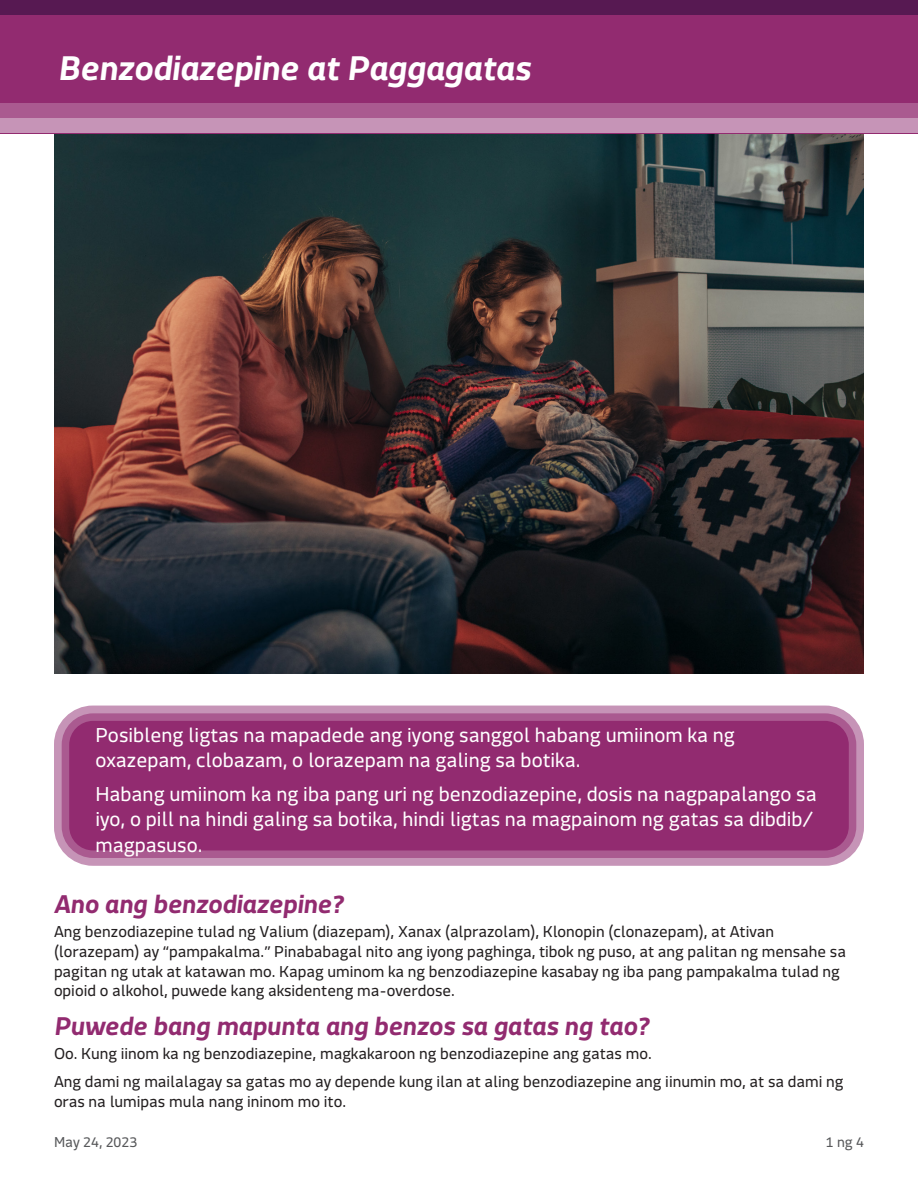
<style>
.page{position:relative;width:918px;height:1188px;background:#fff}
.page>*{position:absolute;margin:0;border:0;box-sizing:border-box;transform-origin:0 0}
.t1{font:italic 700 36px "Macho Modular";color:#fff}
.t2{font:italic 700 27px "Macho Modular";color:#922b70}
.t3{font:21px/25.2px "Macho Modular";color:#fff}
.t4{font:16.5px/19.8px "Macho Modular";color:#231f20}
.t5{font:15px "Macho Modular";color:#57585a}
</style>
<div class="page">
<img style="left:54px;top:134px;width:810px;height:540px">
<div style="left:0;top:0;width:918px;height:133px;background:#922b70"></div>
<div style="left:0;top:118px;width:918px;height:15px;background:#c694b7"></div>
<div style="left:0;top:104px;width:918px;height:14px;background:#aa5a90"></div>
<div style="left:0;top:0;width:918px;height:15px;background:#571952"></div>
<div style="left:54px;top:706px;width:810px;height:160px;border:15px solid #c694b7;border-radius:32px"></div>
<div style="left:65px;top:717px;width:788px;height:137px;background:#922b70;border-radius:28px"></div>
<div style="left:62px;top:713px;width:794px;height:145px;border:8px solid #aa5a90;border-radius:28px"></div>
<p class="t1" style="left:58px;top:46px;width:474px">Benzodiazepine at Paggagatas</p>
<p class="t3" style="left:95px;top:722px;width:641px">Posibleng ligtas na mapadede ang iyong sanggol habang umiinom ka ng oxazepam, clobazam, o lorazepam na galing sa botika.</p>
<p class="t3" style="left:95px;top:781px;width:723px">Habang umiinom ka ng iba pang uri ng benzodiazepine, dosis na nagpapalango sa iyo, o pill na hindi galing sa botika, hindi ligtas na magpainom ng gatas sa dibdib/ magpasuso.</p>
<p class="t2" style="left:54px;top:888px;width:291px">Ano ang benzodiazepine?</p>
<p class="t4" style="left:54px;top:921px;width:794px">Ang benzodiazepine tulad ng Valium (diazepam), Xanax (alprazolam), Klonopin (clonazepam), at Ativan (lorazepam) ay “pampakalma.” Pinababagal nito ang iyong paghinga, tibok ng puso, at ang palitan ng mensahe sa pagitan ng utak at katawan mo. Kapag uminom ka ng benzodiazepine kasabay ng iba pang pampakalma tulad ng opioid o alkohol, puwede kang aksidenteng ma-overdose.</p>
<p class="t2" style="left:54px;top:1010px;width:597px">Puwede bang mapunta ang benzos sa gatas ng tao?</p>
<p class="t4" style="left:54px;top:1043px;width:599px">Oo. Kung iinom ka ng benzodiazepine, magkakaroon ng benzodiazepine ang gatas mo.</p>
<p class="t4" style="left:54px;top:1072px;width:791px">Ang dami ng mailalagay sa gatas mo ay depende kung ilan at aling benzodiazepine ang iinumin mo, at sa dami ng oras na lumipas mula nang ininom mo ito.</p>
<p class="t5" style="left:54px;top:1133px;width:85px">May 24, 2023</p>
<p class="t5" style="left:826px;top:1133px;width:40px">1 ng 4</p>
</div>
